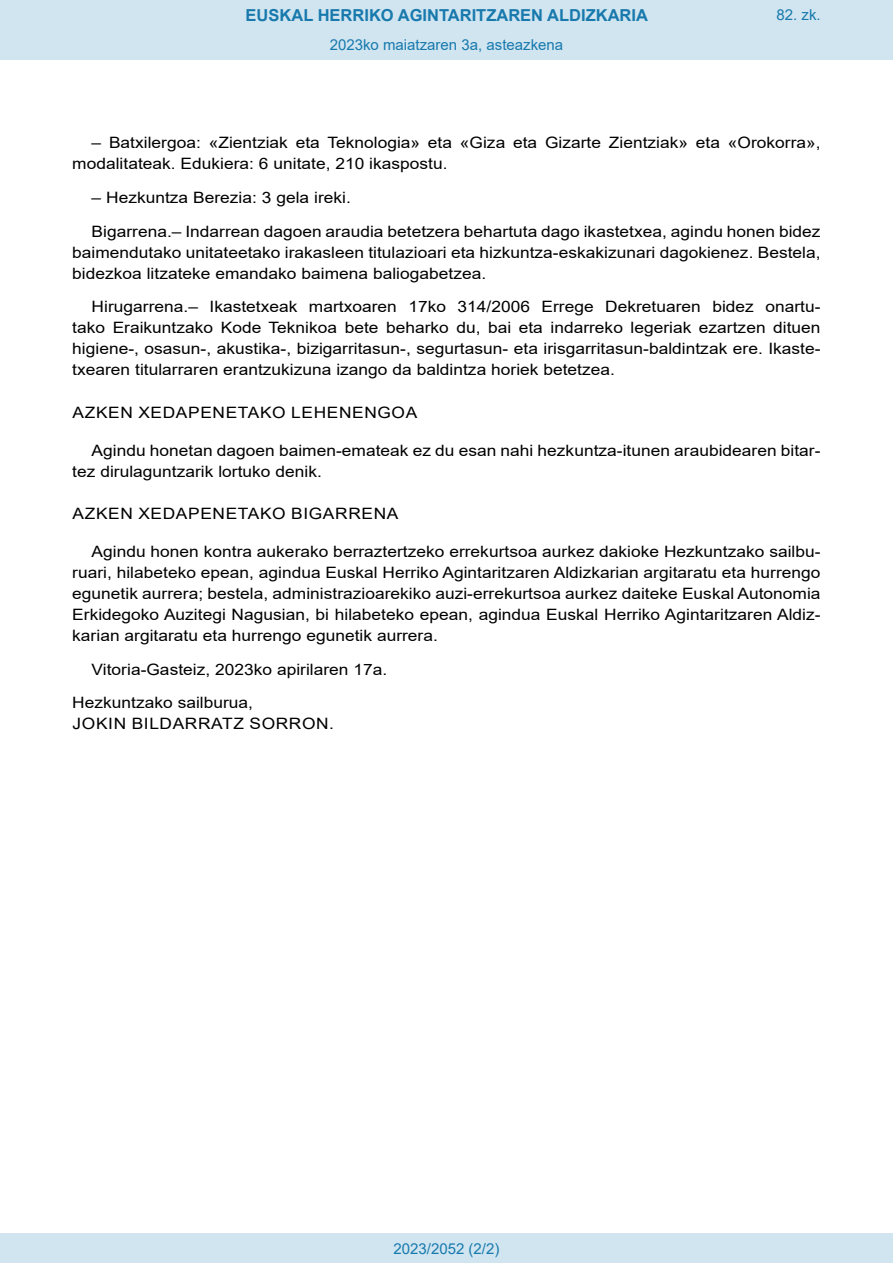
<style>
.page{position:relative;width:893px;height:1263px;background:#fff}
.page>*{position:absolute;margin:0;border:0;box-sizing:border-box;transform-origin:0 0}
.t1{font:700 16.5px "Arial";color:#1879ad}
.BOPVDetalle{font:15.6px/21px "Arial";color:#000;text-align:justify;scale:1.11 1}
.BOPVDisposicion{font:15.6px "Arial";letter-spacing:.035em;color:#000;scale:1.11 1}
.BOPVFirmaLugFec{font:15.6px "Arial";color:#000;scale:1.11 1}
.BOPVFirmaNombre{font:15.6px "Arial";letter-spacing:.035em;color:#000;scale:1.11 1}
.BOPVFirmaPuesto{font:15.6px "Arial";color:#000;scale:1.11 1}
.Paginacion_Centro{font:15px "Arial";color:#1879ad}
</style>
<div class="page">
<div style="left:0;top:0;width:893px;height:60px;background:#d0e5f0"></div>
<div style="left:0;top:1233px;width:893px;height:30px;background:#d0e5f0"></div>
<p class="t1" style="left:246px;top:3px;width:404px">EUSKAL HERRIKO AGINTARITZAREN ALDIZKARIA</p>
<p class="Paginacion_Centro" style="left:330px;top:35px;width:235px">2023ko maiatzaren 3a, asteazkena</p>
<p class="Paginacion_Centro" style="left:776px;top:5px;width:46px">82. zk.</p>
<p class="BOPVDetalle" style="left:72px;top:132px;width:676px;text-indent:19px">– Batxilergoa: «Zientziak eta Teknologia» eta «Giza eta Gizarte Zientziak» eta «Orokorra», modalitateak. Edukiera: 6 unitate, 210 ikaspostu.</p>
<p class="BOPVDetalle" style="left:92px;top:187px;width:235px">– Hezkuntza Berezia: 3 gela ireki.</p>
<p class="BOPVDetalle" style="left:72px;top:221px;width:676px;text-indent:19px">Bigarrena.– Indarrean dagoen araudia betetzera behartuta dago ikastetxea, agindu honen bidez baimendutako unitateetako irakasleen titulazioari eta hizkuntza-eskakizunari dagokienez. Bestela, bidezkoa litzateke emandako baimena baliogabetzea.</p>
<p class="BOPVDetalle" style="left:72px;top:296px;width:676px;text-indent:19px">Hirugarrena.– Ikastetxeak martxoaren 17ko 314/2006 Errege Dekretuaren bidez onartu&shy;tako Eraikuntzako Kode Teknikoa bete beharko du, bai eta indarreko legeriak ezartzen dituen higiene-, osasun-, akustika-, bizigarritasun-, segurtasun- eta irisgarritasun-baldintzak ere. Ikaste&shy;txearen titularraren erantzukizuna izango da baldintza horiek betetzea.</p>
<p class="BOPVDisposicion" style="left:73px;top:401px;width:312px">AZKEN XEDAPENETAKO LEHENENGOA</p>
<p class="BOPVDetalle" style="left:72px;top:440px;width:676px;text-indent:19px">Agindu honetan dagoen baimen-emateak ez du esan nahi hezkuntza-itunen araubidearen bitar&shy;tez dirulaguntzarik lortuko denik.</p>
<p class="BOPVDisposicion" style="left:73px;top:503px;width:295px">AZKEN XEDAPENETAKO BIGARRENA</p>
<p class="BOPVDetalle" style="left:72px;top:541px;width:676px;text-indent:19px">Agindu honen kontra aukerako berraztertzeko errekurtsoa aurkez dakioke Hezkuntzako sailbu&shy;ruari, hilabeteko epean, agindua Euskal Herriko Agintaritzaren Aldizkarian argitaratu eta hurrengo egunetik aurrera; bestela, administrazioarekiko auzi-errekurtsoa aurkez daiteke Euskal Autonomia Erkidegoko Auzitegi Nagusian, bi hilabeteko epean, agindua Euskal Herriko Agintaritzaren Aldiz&shy;karian argitaratu eta hurrengo egunetik aurrera.</p>
<p class="BOPVFirmaLugFec" style="left:92px;top:658px;width:268px">Vitoria-Gasteiz, 2023ko apirilaren 17a.</p>
<p class="BOPVFirmaPuesto" style="left:72px;top:692px;width:164px">Hezkuntzako sailburua,</p>
<p class="BOPVFirmaNombre" style="left:73px;top:713px;width:237px">JOKIN BILDARRATZ SORRON.</p>
<p class="Paginacion_Centro" style="left:393px;top:1238px;width:107px">2023/2052 (2/2)</p>
</div>
